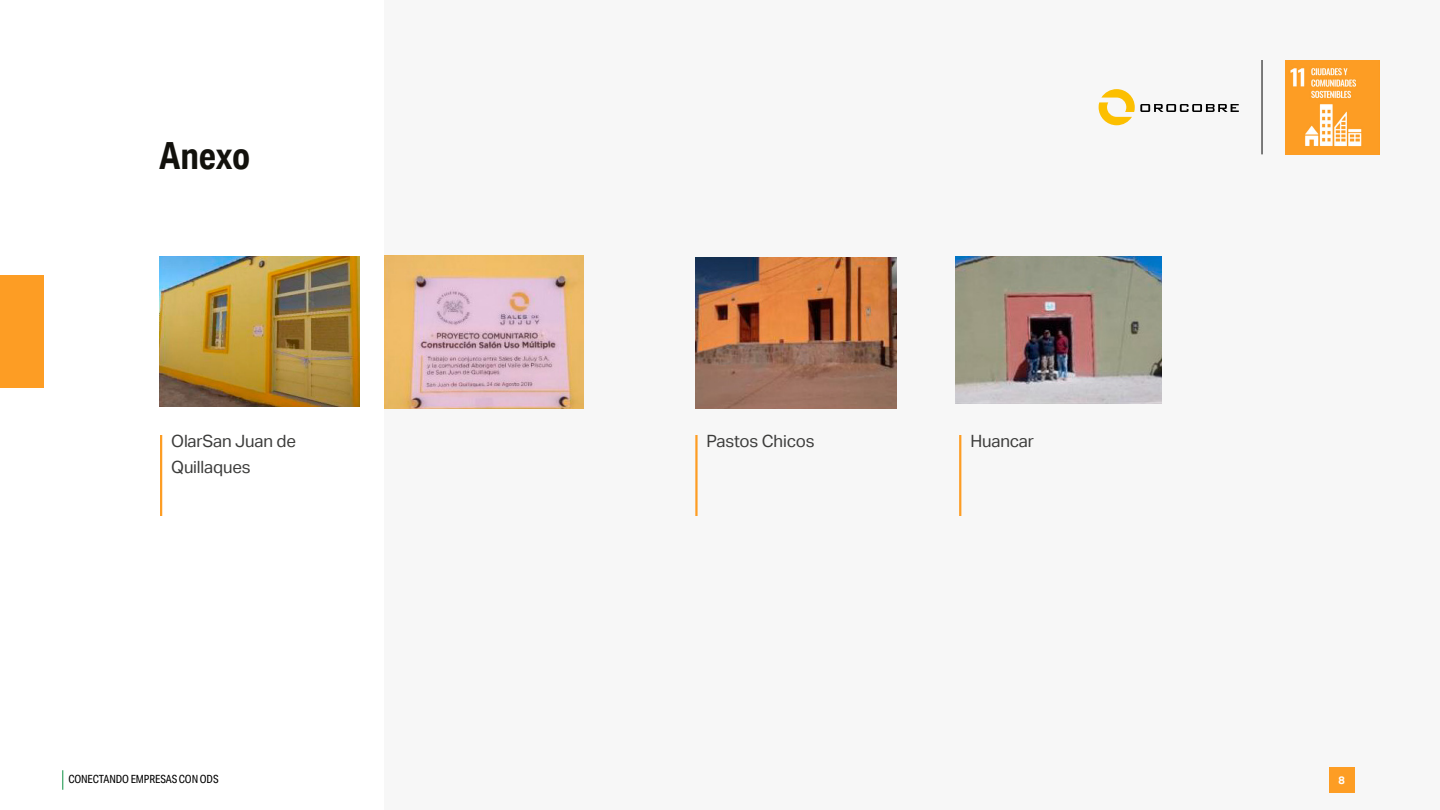
<style>
.page{position:relative;width:1440px;height:810px;background:#fff}
.page>*{position:absolute;margin:0;border:0;box-sizing:border-box;transform-origin:0 0}
.t1{font:700 37.5px "Aktiv Grotesk Cd";letter-spacing:-.005em;color:#12110c}
.t2{font:16.88px/26.2px "Aktiv Grotesk";letter-spacing:-.01em;color:#3c3c3b}
.t3{font:11.25px "Aktiv Grotesk Cd";letter-spacing:-.01em;color:#000}
.t4{font:700 10.88px "Aktiv Grotesk";color:#fff}
</style>
<div class="page">
<div style="left:384px;top:0;width:1056px;height:810px;background:#f7f7f7"></div>
<hr style="left:1262px;top:60px;width:1px;height:94px;background:#000">
<svg style="left:62px;top:770px;width:1px;height:20px"></svg>
<img style="left:1285px;top:60px;width:95px;height:95px">
<div style="left:1329px;top:767px;width:25px;height:26px;background:#fd9d24"></div>
<svg style="left:1099px;top:89px;width:140px;height:36px"></svg>
<div style="left:0;top:276px;width:44px;height:112px;background:#fd9d24"></div>
<hr style="left:160px;top:435px;width:2px;height:81px;background:#fd9d24">
<img style="left:160px;top:256px;width:200px;height:150px">
<img style="left:384px;top:256px;width:200px;height:153px">
<img style="left:695px;top:257px;width:201px;height:152px">
<img style="left:956px;top:256px;width:206px;height:148px">
<hr style="left:695px;top:435px;width:3px;height:81px;background:#fd9d24">
<hr style="left:959px;top:435px;width:2px;height:81px;background:#fd9d24">
<p class="t1" style="left:159px;top:133px;width:93px">Anexo</p>
<p class="t2" style="left:171px;top:428px;width:126px">OlarSan Juan de<br>Quillaques</p>
<p class="t2" style="left:707px;top:428px;width:110px">Pastos Chicos</p>
<p class="t2" style="left:970px;top:428px;width:65px">Huancar</p>
<p class="t3" style="left:68px;top:773px;width:152px">CONECTANDO EMPRESAS CON ODS</p>
<p class="t4" style="left:1338px;top:774px;width:8px">8</p>
</div>
